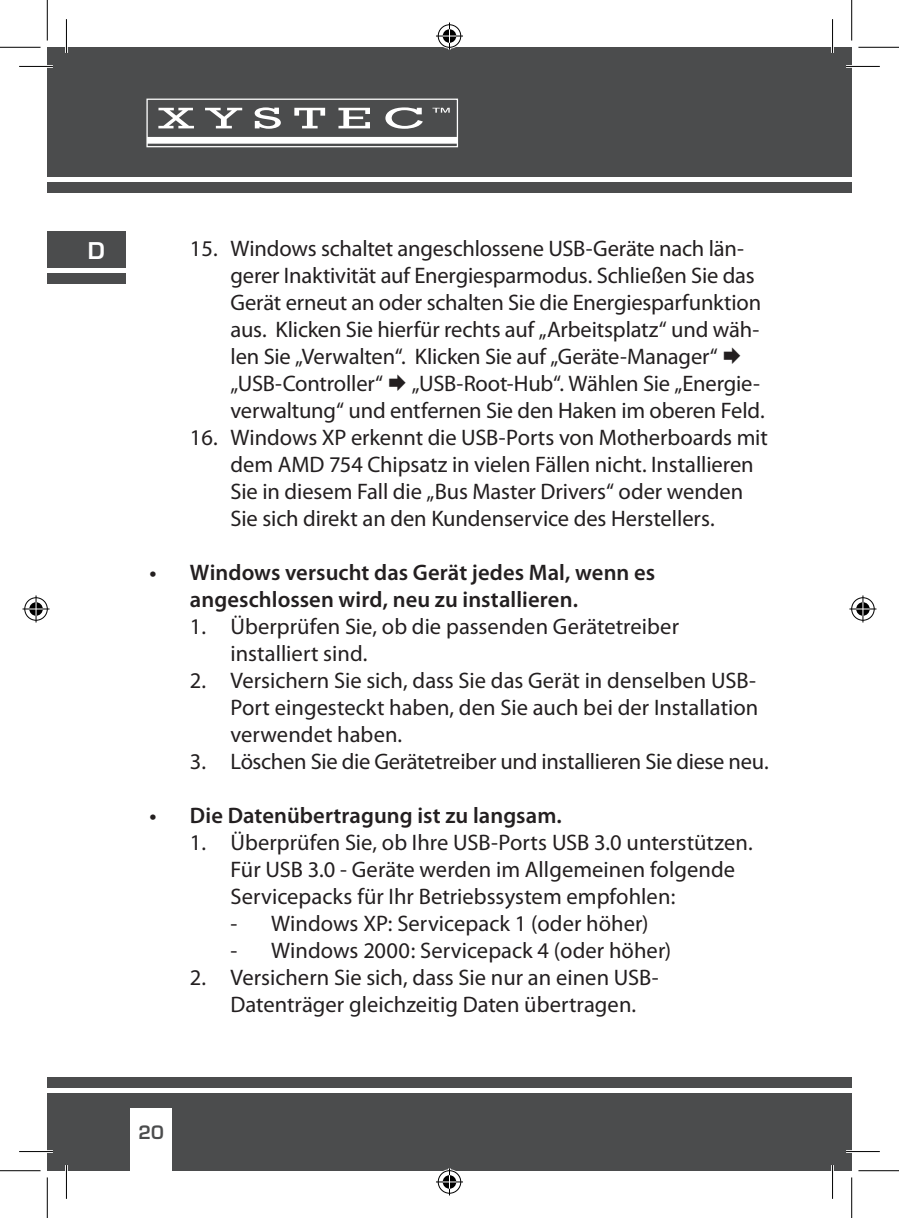
<style>
.page{position:relative;width:899px;height:1218px;background:#fff}
.page>*{position:absolute;margin:0;border:0;box-sizing:border-box;transform-origin:0 0}
.t1{font:22.5px/27px "Myriad Pro";letter-spacing:-.005em;color:#231f20}
.t2{font:600 22.5px/27px "Myriad Pro";letter-spacing:.005em;color:#231f20}
.t3{font:600 22.5px "Eurostile";color:#fff}
.t4{font:600 18px "Eurostile";color:#4b4c4d}
</style>
<div class="page">
<div style="left:47px;top:232px;width:78px;height:36px;background:#4b4c4d"></div>
<div style="left:47px;top:47px;width:785px;height:130px;background:#4b4c4d"></div>
<div style="left:47px;top:182px;width:785px;height:11px;background:#4b4c4d"></div>
<div style="left:47px;top:1092px;width:785px;height:78px;background:#4b4c4d"></div>
<div style="left:47px;top:1076px;width:785px;height:10px;background:#4b4c4d"></div>
<div style="left:130px;top:1107px;width:42px;height:63px;background:#fff"></div>
<div style="left:47px;top:273px;width:78px;height:11px;background:#4b4c4d"></div>
<svg style="left:146px;top:98px;width:312px;height:49px"></svg>
<div style="left:832px;top:47px;width:19px;height:130px;background:#4b4c4d"></div>
<div style="left:832px;top:182px;width:19px;height:11px;background:#4b4c4d"></div>
<div style="left:832px;top:1092px;width:19px;height:78px;background:#4b4c4d"></div>
<div style="left:832px;top:1076px;width:19px;height:10px;background:#4b4c4d"></div>
<hr style="left:19px;top:65px;width:34px;height:3px;background:#fff">
<hr style="left:845px;top:65px;width:34px;height:3px;background:#fff">
<hr style="left:19px;top:1149px;width:34px;height:3px;background:#fff">
<hr style="left:845px;top:1149px;width:34px;height:3px;background:#fff">
<hr style="left:65px;top:19px;width:3px;height:34px;background:#fff">
<hr style="left:65px;top:1164px;width:3px;height:34px;background:#fff">
<hr style="left:830px;top:19px;width:3px;height:34px;background:#fff">
<hr style="left:830px;top:1164px;width:3px;height:34px;background:#fff">
<hr style="left:19px;top:66px;width:34px;height:1px;background:#000">
<hr style="left:845px;top:66px;width:34px;height:1px;background:#000">
<hr style="left:19px;top:1150px;width:34px;height:1px;background:#000">
<hr style="left:845px;top:1150px;width:34px;height:1px;background:#000">
<hr style="left:66px;top:19px;width:1px;height:34px;background:#000">
<hr style="left:66px;top:1164px;width:1px;height:34px;background:#000">
<hr style="left:831px;top:19px;width:1px;height:34px;background:#000">
<hr style="left:831px;top:1164px;width:1px;height:34px;background:#000">
<hr style="left:0;top:47px;width:41px;height:1px;background:#000">
<hr style="left:858px;top:47px;width:40px;height:1px;background:#000">
<hr style="left:0;top:1169px;width:41px;height:1px;background:#000">
<hr style="left:858px;top:1169px;width:40px;height:1px;background:#000">
<hr style="left:47px;top:0;width:1px;height:40px;background:#000">
<hr style="left:47px;top:1177px;width:1px;height:40px;background:#000">
<hr style="left:850px;top:0;width:1px;height:40px;background:#000">
<hr style="left:850px;top:1177px;width:1px;height:40px;background:#000">
<svg style="left:436px;top:23px;width:27px;height:27px"></svg>
<svg style="left:436px;top:1168px;width:27px;height:27px"></svg>
<svg style="left:23px;top:595px;width:27px;height:27px"></svg>
<svg style="left:849px;top:595px;width:27px;height:27px"></svg>
<p class="t3" style="left:88px;top:236px;width:18px">D</p>
<p class="t2" style="left:149px;top:559px;width:9px">•</p>
<p class="t2" style="left:149px;top:802px;width:9px">•</p>
<p class="t1" style="left:230px;top:235px;width:538px">Windows schaltet angeschlossene USB-Geräte nach län&shy;gerer Inaktivität auf Energiesparmodus. Schließen Sie das Gerät erneut an oder schalten Sie die Energiesparfunktion aus. Klicken Sie hierfür rechts auf „Arbeitsplatz“ und wäh&shy;len Sie „Verwalten“. Klicken Sie auf „Geräte-Manager“ ∆ „USB-Controller“ ∆ „USB-Root-Hub“. Wählen Sie „Energie&shy;verwaltung“ und entfernen Sie den Haken im oberen Feld.<br>Windows XP erkennt die USB-Ports von Motherboards mit dem AMD 754 Chipsatz in vielen Fällen nicht. Installieren Sie in diesem Fall die „Bus Master Drivers“ oder wenden Sie sich direkt an den Kundenservice des Herstellers.</p>
<p class="t2" style="left:190px;top:559px;width:466px">Windows versucht das Gerät jedes Mal, wenn es angeschlossen wird, neu zu installieren.</p>
<p class="t1" style="left:230px;top:613px;width:539px">Überprüfen Sie, ob die passenden Gerätetreiber installiert sind.<br>Versichern Sie sich, dass Sie das Gerät in denselben USB-Port eingesteckt haben, den Sie auch bei der Installation verwendet haben.<br>Löschen Sie die Gerätetreiber und installieren Sie diese neu.</p>
<p class="t2" style="left:190px;top:802px;width:373px">Die Datenübertragung ist zu langsam.</p>
<p class="t1" style="left:230px;top:829px;width:523px">Überprüfen Sie, ob Ihre USB-Ports USB 3.0 unterstützen.<br>Für USB 3.0 - Geräte werden im Allgemeinen folgende<br>Servicepacks für Ihr Betriebssystem empfohlen:</p>
<p class="t1" style="left:230px;top:910px;width:419px">- Windows XP: Servicepack 1 (oder höher)</p>
<p class="t1" style="left:230px;top:937px;width:442px">- Windows 2000: Servicepack 4 (oder höher)<br>Versichern Sie sich, dass Sie nur an einen USB-<br>Datenträger gleichzeitig Daten übertragen.</p>
<p class="t1" style="left:190px;top:235px;width:29px">15.</p>
<p class="t1" style="left:190px;top:424px;width:29px">16.</p>
<p class="t1" style="left:190px;top:613px;width:18px">1.</p>
<p class="t1" style="left:190px;top:667px;width:18px">2.</p>
<p class="t1" style="left:190px;top:748px;width:18px">3.</p>
<p class="t1" style="left:190px;top:829px;width:18px">1.</p>
<p class="t1" style="left:190px;top:964px;width:18px">2.</p>
<p class="t4" style="left:138px;top:1120px;width:27px">20</p>
</div>
